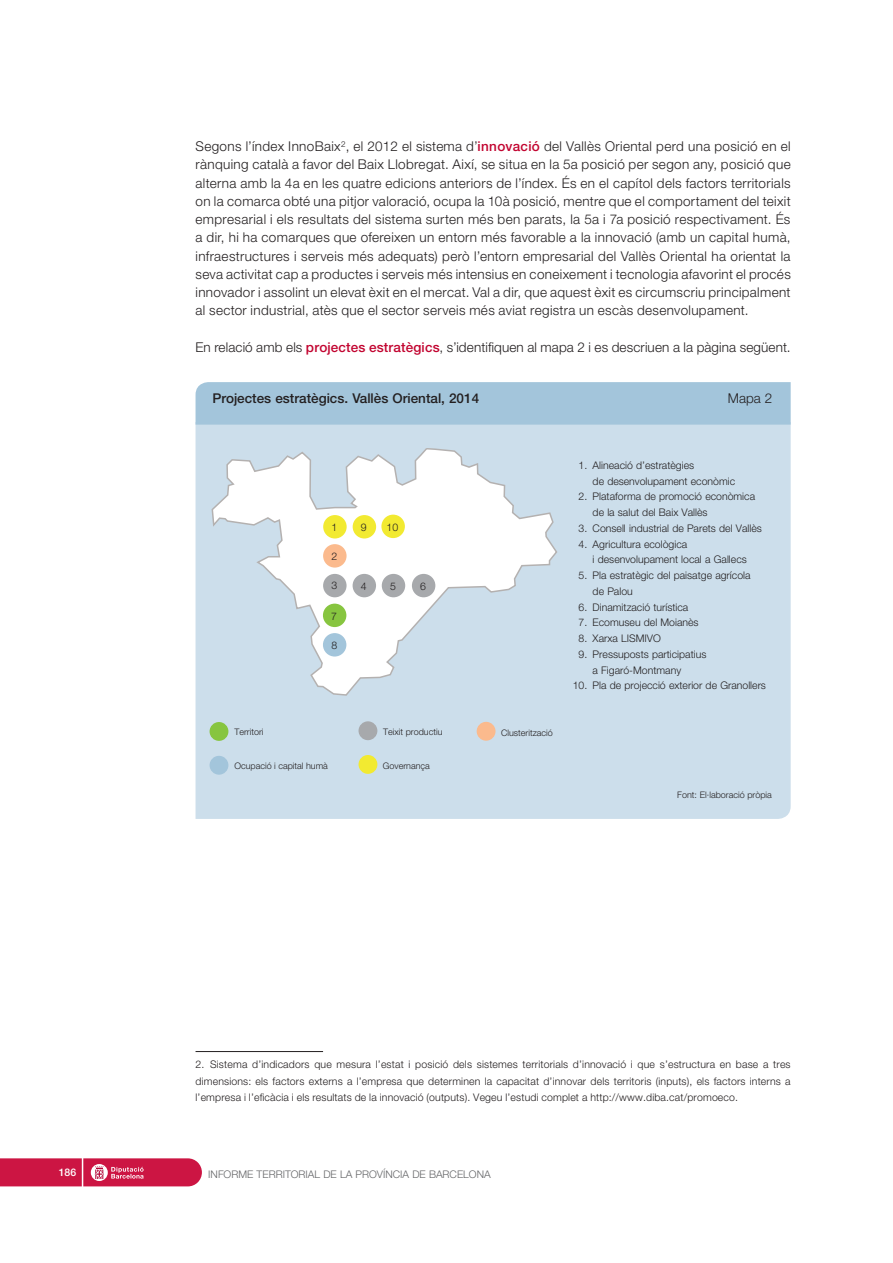
<style>
.page{position:relative;width:893px;height:1263px;background:#fff}
.page>*{position:absolute;margin:0;border:0;box-sizing:border-box;transform-origin:0 0}
.t1{font:300 13.5px/18.3px "Helvetica Neue LT";letter-spacing:.015em;color:#231f20;text-align:justify}
.t2{font:500 13.5px "Helvetica Neue LT";color:#231f20}
.t3{font:300 10.5px/15.8px "Helvetica Neue LT";color:#231f20}
.t4{font:300 10.5px "Helvetica Neue LT";color:#636466}
.t5{font:500 10.5px "Helvetica Neue LT";color:#fff}
.t6{font:300 9px "Helvetica Neue LT";color:#231f20}
.s1{font-weight:500;color:#c20430}
</style>
<div class="page">
<svg style="left:0;top:1158px;width:202px;height:28px"></svg>
<hr style="left:196px;top:1051px;width:127px;height:1px;background:#231f20">
<div style="left:196px;top:425px;width:595px;height:394px;background:#ccdeeb"></div>
<div style="left:358px;top:721px;width:19px;height:19px;background:#a7a9ac;border-radius:50%"></div>
<div style="left:477px;top:722px;width:18px;height:19px;background:#fbba8d;border-radius:50%"></div>
<div style="left:210px;top:756px;width:18px;height:19px;background:#a3c5db;border-radius:50%"></div>
<div style="left:358px;top:755px;width:19px;height:19px;background:#f2ea31;border-radius:50%"></div>
<div style="left:210px;top:722px;width:18px;height:19px;background:#87c540;border-radius:50%"></div>
<svg style="left:211px;top:448px;width:346px;height:249px"></svg>
<div style="left:323px;top:633px;width:23px;height:24px;background:#a3c5db;border-radius:50%"></div>
<div style="left:381px;top:515px;width:24px;height:23px;background:#f2ea31;border-radius:50%"></div>
<div style="left:323px;top:515px;width:24px;height:24px;background:#f2ea31;border-radius:50%"></div>
<div style="left:353px;top:515px;width:23px;height:24px;background:#f2ea31;border-radius:50%"></div>
<div style="left:323px;top:544px;width:23px;height:24px;background:#fbba8d;border-radius:50%"></div>
<div style="left:353px;top:574px;width:23px;height:23px;background:#a7a9ac;border-radius:50%"></div>
<div style="left:382px;top:574px;width:23px;height:23px;background:#a7a9ac;border-radius:50%"></div>
<div style="left:412px;top:574px;width:23px;height:23px;background:#a7a9ac;border-radius:50%"></div>
<div style="left:323px;top:604px;width:23px;height:23px;background:#87c540;border-radius:50%"></div>
<div style="left:323px;top:574px;width:23px;height:23px;background:#a7a9ac;border-radius:50%"></div>
<div style="left:196px;top:382px;width:595px;height:43px;background:#a3c5db"></div>
<p class="t1" style="left:196px;top:138px;width:597px">Segons l’índex InnoBaix<sup>2</sup>, el 2012 el sistema d’<span class="s1">innovació</span> del Vallès Oriental perd una posició en el rànquing català a favor del Baix Llobregat. Així, se situa en la 5a posició per segon any, posició que alterna amb la 4a en les quatre edicions anteriors de l’índex. És en el capítol dels factors territorials on la comarca obté una pitjor valoració, ocupa la 10à posició, mentre que el comportament del teixit empresarial i els resultats del sistema surten més ben parats, la 5a i 7a posició respectivament. És a dir, hi ha comarques que ofereixen un entorn més favorable a la innovació (amb un capital humà, infraestructures i serveis més adequats) però l’entorn empresarial del Vallès Oriental ha orientat la seva activitat cap a productes i serveis més intensius en coneixement i tecnologia afavorint el procés innovador i assolint un elevat èxit en el mercat. Val a dir, que aquest èxit es circumscriu principalment al sector industrial, atès que el sector serveis més aviat registra un escàs desenvolupament.</p>
<p class="t1" style="left:196px;top:339px;width:597px">En relació amb els <span class="s1">projectes estratègics</span>, s’identifiquen al mapa 2 i es descriuen a la pàgina següent.</p>
<p class="t2" style="left:213px;top:394px;width:268px">Projectes estratègics. Vallès Oriental, 2014</p>
<p class="t1" style="left:728px;top:391px;width:46px">Mapa 2</p>
<p class="t3" style="left:332px;top:520px;width:7px">1</p>
<p class="t3" style="left:361px;top:520px;width:7px">9</p>
<p class="t3" style="left:387px;top:520px;width:13px">10</p>
<p class="t3" style="left:331px;top:550px;width:7px">2</p>
<p class="t3" style="left:361px;top:579px;width:7px">4</p>
<p class="t3" style="left:390px;top:579px;width:7px">5</p>
<p class="t3" style="left:420px;top:579px;width:7px">6</p>
<p class="t3" style="left:331px;top:609px;width:7px">7</p>
<p class="t3" style="left:331px;top:578px;width:7px">3</p>
<p class="t6" style="left:234px;top:729px;width:31px">Territori</p>
<p class="t3" style="left:331px;top:638px;width:7px">8</p>
<p class="t6" style="left:383px;top:728px;width:61px">Teixit productiu</p>
<p class="t6" style="left:501px;top:729px;width:53px">Clusterització</p>
<p class="t6" style="left:234px;top:763px;width:95px">Ocupació i capital humà</p>
<p class="t6" style="left:383px;top:762px;width:49px">Governança</p>
<p class="t3" style="left:593px;top:458px;width:144px;text-indent:-14px">1. Alineació d’estratègies<br>de desenvolupament econòmic</p>
<p class="t3" style="left:593px;top:490px;width:164px;text-indent:-14px">2. Plataforma de promoció econòmica de la salut del Baix Vallès</p>
<p class="t3" style="left:579px;top:521px;width:185px">3. Consell industrial de Parets del Vallès</p>
<p class="t3" style="left:593px;top:537px;width:156px;text-indent:-14px">4. Agricultura ecològica<br>i desenvolupament local a Gallecs</p>
<p class="t3" style="left:593px;top:568px;width:159px;text-indent:-14px">5. Pla estratègic del paisatge agrícola de Palou</p>
<p class="t3" style="left:579px;top:600px;width:111px">6. Dinamització turística</p>
<p class="t3" style="left:579px;top:616px;width:121px">7. Ecomuseu del Moianès</p>
<p class="t3" style="left:579px;top:631px;width:84px">8. Xarxa LISMIVO</p>
<p class="t3" style="left:593px;top:647px;width:115px;text-indent:-14px">9. Pressuposts participatius a Figaró-Montmany</p>
<p class="t3" style="left:573px;top:679px;width:195px">10. Pla de projecció exterior de Granollers</p>
<p class="t6" style="left:677px;top:791px;width:96px">Font: El·laboració pròpia</p>
<p class="t3" style="left:196px;top:1057px;width:597px;line-height:16.5px;text-align:justify">2. Sistema d’indicadors que mesura l’estat i posició dels sistemes territorials d’innovació i que s’estructura en base a tres dimensions: els factors externs a l’empresa que determinen la capacitat d’innovar dels territoris (inputs), els factors interns a l’empresa i l’eficàcia i els resultats de la innovació (outputs). Vegeu l’estudi complet a http://www.diba.cat/promoeco.</p>
<p class="t5" style="left:59px;top:1169px;width:19px">186</p>
<p class="t4" style="left:208px;top:1170px;width:284px">INFORME TERRITORIAL DE LA PROVÍNCIA DE BARCELONA</p>
</div>
